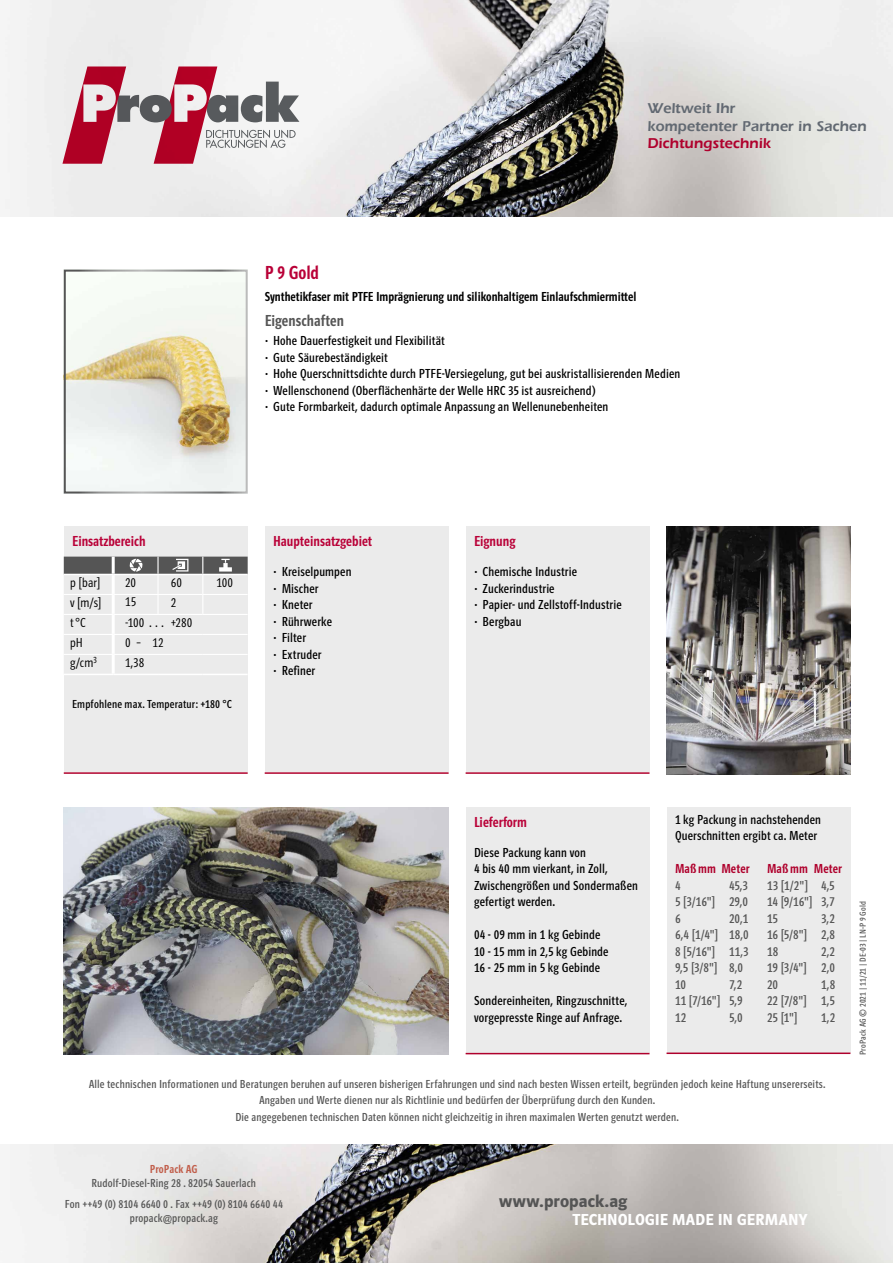
<style>
.page{position:relative;width:893px;height:1263px;background:#fff}
.page>*{position:absolute;margin:0;border:0;box-sizing:border-box;transform-origin:0 0}
.t1{font:19.5px "Polo Eng R Krftg";color:#b90037}
.t2{font:18px "Polo 11 K Hfett";letter-spacing:.005em;color:#555}
.t3{font:16.5px "Polo 11 K Hfett";letter-spacing:.005em;color:#fff}
.t4{font:16.5px "Polo Eng R Krftg";letter-spacing:.005em;color:#555}
.t5{font:15px "Polo Eng R Krftg";color:#b90037}
.t6{font:14.7px/17.5px "Erie Black Plain";color:#626972}
.t7{font:14.7px "Erie Black Plain";color:#af002c}
.t8{font:13.5px/16.5px "Polo Eng R Buch";letter-spacing:.01em;color:#000}
.t9{font:13.5px/16.5px "Polo Eng R Buch";letter-spacing:.01em;color:#555;text-align:justify}
.t10{font:13.5px "Polo Eng R Krftg";color:#000}
.t11{font:13.5px/20px "Polo Eng R Leicht";letter-spacing:.01em;color:#000;text-align:justify}
.t12{font:13.5px "Polo Eng R Krftg";letter-spacing:.015em;color:#af002c}
.t13{font:12px/16.5px "Polo Eng R Buch";letter-spacing:.015em;color:#555;text-align:center}
.t14{font:12px "Polo Eng R Buch";letter-spacing:.015em;color:#000}
.t15{font:12px "Polo Eng R Krftg";letter-spacing:.015em;color:#c15e4b}
.t16{font:9px "Polo Eng R Buch";letter-spacing:.025em;color:#555}
.s1{font-family:"Helvetica Neue";font-weight:500}
</style>
<div class="page">
<div style="left:64px;top:527px;width:184px;height:245px;background:#ebebeb"></div>
<div style="left:265px;top:527px;width:184px;height:245px;background:#ebebeb"></div>
<div style="left:466px;top:527px;width:183px;height:245px;background:#ebebeb"></div>
<div style="left:466px;top:807px;width:183px;height:246px;background:#ebebeb"></div>
<hr style="left:64px;top:772px;width:184px;height:2px;background:#af002c">
<hr style="left:466px;top:772px;width:183px;height:2px;background:#af002c">
<hr style="left:466px;top:1053px;width:183px;height:1px;background:#af002c">
<hr style="left:265px;top:772px;width:184px;height:2px;background:#af002c">
<div style="left:666px;top:807px;width:184px;height:245px;background:#ebebeb"></div>
<hr style="left:666px;top:1052px;width:184px;height:2px;background:#af002c">
<hr style="left:64px;top:674px;width:49px;height:1px;background:#fff">
<hr style="left:113px;top:674px;width:45px;height:1px;background:#fff">
<hr style="left:158px;top:674px;width:45px;height:1px;background:#fff">
<hr style="left:203px;top:674px;width:45px;height:1px;background:#fff">
<svg style="left:64px;top:557px;width:184px;height:117px"></svg>
<img style="left:10px;top:1144px;width:883px;height:119px">
<img style="left:5px;top:0;width:888px;height:217px">
<svg style="left:62px;top:67px;width:237px;height:97px"></svg>
<img style="left:67px;top:282px;width:178px;height:208px">
<div style="left:64px;top:270px;width:184px;height:223px;border:2px solid #fff"></div>
<img style="left:64px;top:807px;width:385px;height:248px">
<img style="left:666px;top:527px;width:184px;height:247px">
<p class="t6" style="left:647px;top:99px;width:221px">Weltweit Ihr<br>kompetenter Partner in Sachen</p>
<p class="t7" style="left:647px;top:135px;width:125px">Dichtungstechnik</p>
<h1 class="t1" style="left:265px;top:263px;width:56px">P 9 Gold</h1>
<p class="t10" style="left:265px;top:289px;width:373px">Synthetikfaser mit PTFE Imprägnierung und silikonhaltigem Einlaufschmiermittel</p>
<p class="t4" style="left:265px;top:312px;width:81px">Eigenschaften</p>
<p class="t8" style="left:265px;top:333px;width:417px"><span class="s1">∙</span> Hohe Dauerfestigkeit und Flexibilität<br><span class="s1">∙</span> Gute Säurebeständigkeit<br><span class="s1">∙</span> Hohe Querschnittsdichte durch PTFE-Versiegelung, gut bei auskristallisierenden Medien <span class="s1">∙</span> Wellenschonend (Oberflächenhärte der Welle HRC 35 ist ausreichend)<br><span class="s1">∙</span> Gute Formbarkeit, dadurch optimale Anpassung an Wellenunebenheiten</p>
<p class="t5" style="left:72px;top:534px;width:75px">Einsatzbereich</p>
<p class="t5" style="left:273px;top:534px;width:100px">Haupteinsatzgebiet</p>
<p class="t5" style="left:474px;top:534px;width:43px">Eignung</p>
<p class="t11" style="left:70px;top:572px;width:32px">p [bar] v [m/s] t°C</p>
<p class="t11" style="left:125px;top:573px;width:12px">20</p>
<p class="t11" style="left:171px;top:573px;width:13px">60</p>
<p class="t11" style="left:216px;top:573px;width:18px">100</p>
<p class="t11" style="left:125px;top:592px;width:12px">15</p>
<p class="t11" style="left:171px;top:592px;width:7px">2</p>
<p class="t11" style="left:125px;top:612px;width:68px">-100 … +280</p>
<p class="t11" style="left:70px;top:632px;width:14px">pH</p>
<p class="t11" style="left:125px;top:632px;width:17px">0 –</p>
<p class="t11" style="left:70px;top:652px;width:28px">g/cm<sup>3</sup></p>
<p class="t11" style="left:125px;top:652px;width:21px">1,38</p>
<p class="t11" style="left:153px;top:632px;width:13px">12</p>
<p class="t14" style="left:72px;top:698px;width:161px">Empfohlene max. Temperatur: +180 °C</p>
<p class="t8" style="left:273px;top:564px;width:80px"><span class="s1">∙</span> Kreiselpumpen <span class="s1">∙</span> Mischer<br><span class="s1">∙</span> Kneter<br><span class="s1">∙</span> Rührwerke<br><span class="s1">∙</span> Filter<br><span class="s1">∙</span> Extruder<br><span class="s1">∙</span> Refiner</p>
<p class="t8" style="left:474px;top:564px;width:149px"><span class="s1">∙</span> Chemische Industrie<br><span class="s1">∙</span> Zuckerindustrie<br><span class="s1">∙</span> Papier- und Zellstoff-Industrie <span class="s1">∙</span> Bergbau</p>
<p class="t5" style="left:474px;top:814px;width:54px">Lieferform</p>
<p class="t8" style="left:474px;top:844px;width:165px">Diese Packung kann von<br>4 bis 40 mm vierkant, in Zoll,<br>Zwischengrößen und Sondermaßen gefertigt werden.</p>
<p class="t8" style="left:474px;top:927px;width:136px">04 - 09 mm in 1 kg Gebinde<br>10 - 15 mm in 2,5 kg Gebinde<br>16 - 25 mm in 5 kg Gebinde</p>
<p class="t8" style="left:474px;top:993px;width:155px">Sondereinheiten, Ringzuschnitte, vorgepresste Ringe auf Anfrage.</p>
<p class="t8" style="left:675px;top:811px;width:148px">1 kg Packung in nachstehenden<br>Querschnitten ergibt ca. Meter</p>
<p class="t12" style="left:675px;top:862px;width:76px">Maßmm Meter</p>
<p class="t12" style="left:767px;top:862px;width:76px">Maßmm Meter</p>
<p class="t9" style="left:675px;top:877px;width:74px;text-indent:54px">45,3<br>5 [3/16"] 29,0<br>6</p>
<p class="t9" style="left:675px;top:877px;width:7px">4</p>
<p class="t9" style="left:675px;top:910px;width:75px;text-align:left;text-indent:54px">20,1<br>6,4 [1/4"] 18,0<br>8 [5/16"] 11,3<br>9,5 [3/8"] 8,0<br>10</p>
<p class="t9" style="left:675px;top:976px;width:69px;text-indent:54px">7,2<br>11 [7/16"] 5,9<br>12</p>
<p class="t9" style="left:729px;top:1009px;width:15px">5,0</p>
<p class="t9" style="left:767px;top:877px;width:69px">13 [1/2"] 4,5<br>14 [9/16"] 3,7<br>15</p>
<p class="t9" style="left:767px;top:910px;width:69px;text-indent:54px">3,2<br>16 [5/8"] 2,8<br>18</p>
<p class="t9" style="left:767px;top:943px;width:69px;text-indent:54px">2,2<br>19 [3/4"] 2,0<br>20</p>
<p class="t9" style="left:767px;top:976px;width:70px;text-indent:54px">1,8<br>22 [7/8"] 1,5<br>25 [1"]</p>
<p class="t9" style="left:821px;top:1009px;width:16px">1,2</p>
<p class="t13" style="left:89px;top:1076px;width:738px">Alle technischen Informationen und Beratungen beruhen auf unseren bisherigen Erfahrungen und sind nach besten Wissen erteilt, begründen jedoch keine Haftung unsererseits.<br>Angaben und Werte dienen nur als Richtlinie und bedürfen der Überprüfung durch den Kunden.<br>Die angegebenen technischen Daten können nicht gleichzeitig in ihren maximalen Werten genutzt werden.</p>
<p class="t15" style="left:150px;top:1162px;width:49px">ProPack AG</p>
<p class="t13" style="left:65px;top:1173px;width:219px;line-height:21px">Rudolf-Diesel-Ring 28 . 82054 Sauerlach<br>Fon ++49 (0) 8104 6640 0 . Fax ++49 (0) 8104 6640 44</p>
<p class="t13" style="left:130px;top:1210px;width:90px">propack@propack.ag</p>
<h2 class="t2" style="left:499px;top:1191px;width:130px">www.propack.ag</h2>
<p class="t3" style="left:572px;top:1211px;width:236px">TECHNOLOGIE MADE IN GERMANY</p>
<p class="t16" style="left:858px;top:1055px;width:155px;rotate:-90deg">ProPack AG © 2021 | 11/21 | DE-03 | LN-P 9 Gold</p>
</div>
